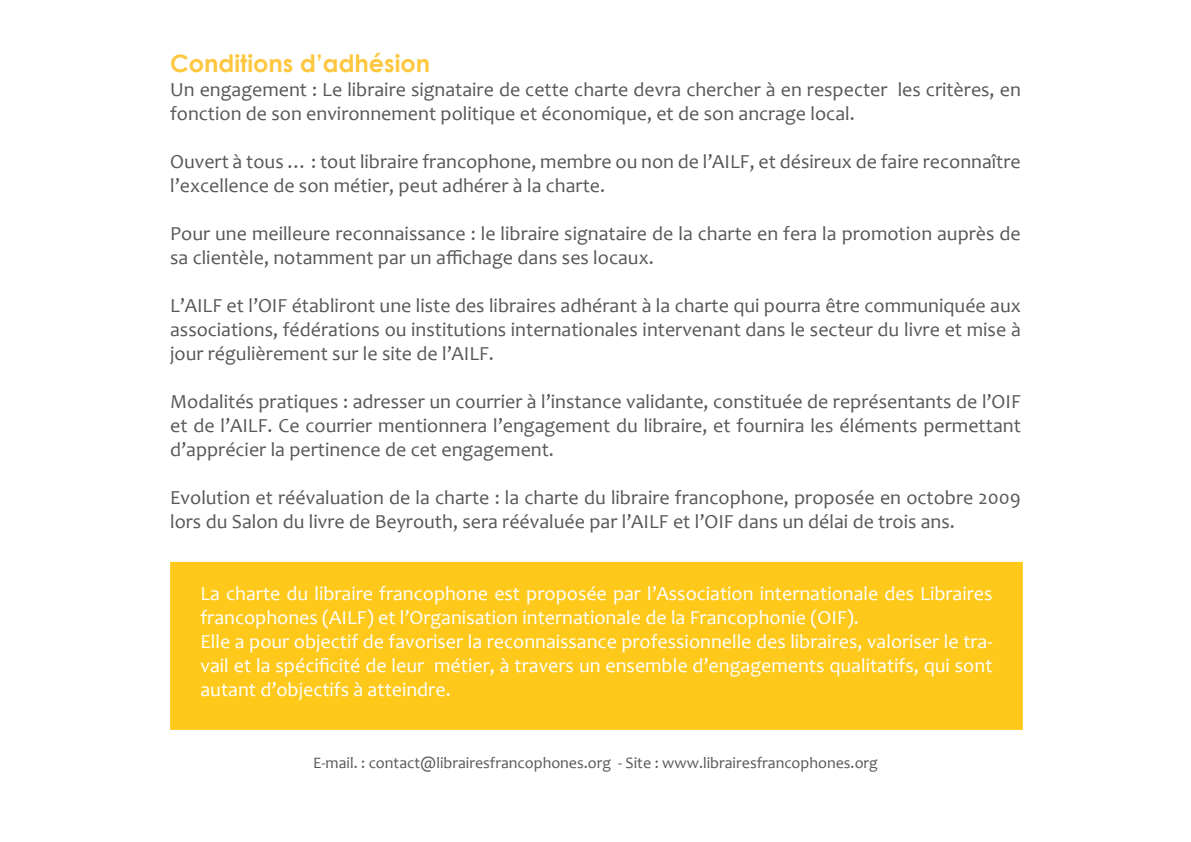
<style>
.page{position:relative;width:1191px;height:842px;background:#fff}
.page>*{position:absolute;margin:0;border:0;box-sizing:border-box;transform-origin:0 0}
.t1{font:700 24px "Century Gothic";color:#fec73f}
.t2{font:20px/24px "Candara";color:#57585a}
.t3{font:20px/24px "Candara";color:#fff}
.t4{font:16px "Candara";color:#57585a}
</style>
<div class="page">
<div style="left:171px;top:563px;width:850px;height:166px;background:#fec91a"></div>
<div style="left:170px;top:562px;width:852px;height:168px;border:2px solid #fec91a"></div>
<p class="t1" style="left:170px;top:48px;width:262px">Conditions d’adhésion</p>
<p class="t2" style="left:170px;top:78px;width:852px">Un engagement : Le libraire signataire de cette charte devra chercher à en respecter les critères, en fonction de son environnement politique et économique, et de son ancrage local.</p>
<p class="t2" style="left:170px;top:150px;width:852px">Ouvert à tous … : tout libraire francophone, membre ou non de l’AILF, et désireux de faire reconnaître l’excellence de son métier, peut adhérer à la charte.</p>
<p class="t2" style="left:170px;top:222px;width:852px">Pour une meilleure reconnaissance : le libraire signataire de la charte en fera la promotion auprès de sa clientèle, notamment par un affichage dans ses locaux.</p>
<p class="t2" style="left:170px;top:294px;width:852px;text-align:justify">L’AILF et l’OIF établiront une liste des libraires adhérant à la charte qui pourra être communiquée aux associations, fédérations ou institutions internationales intervenant dans le secteur du livre et mise à jour régulièrement sur le site de l’AILF.</p>
<p class="t2" style="left:170px;top:390px;width:852px;text-align:justify">Modalités pratiques : adresser un courrier à l’instance validante, constituée de représentants de l’OIF et de l’AILF. Ce courrier mentionnera l’engagement du libraire, et fournira les éléments permettant d’apprécier la pertinence de cet engagement.</p>
<p class="t2" style="left:170px;top:486px;width:852px">Evolution et réévaluation de la charte : la charte du libraire francophone, proposée en octobre 2009 lors du Salon du livre de Beyrouth, sera réévaluée par l’AILF et l’OIF dans un délai de trois ans.</p>
<p class="t3" style="left:200px;top:582px;width:793px">La charte du libraire francophone est proposée par l’Association internationale des Libraires francophones (AILF) et l’Organisation internationale de la Francophonie (OIF).<br>Elle a pour objectif de favoriser la reconnaissance professionnelle des libraires, valoriser le tra&shy;vail et la spécificité de leur métier, à travers un ensemble d’engagements qualitatifs, qui sont autant d’objectifs à atteindre.</p>
<p class="t4" style="left:313px;top:753px;width:566px">E-mail. : contact@librairesfrancophones.org - Site : www.librairesfrancophones.org</p>
</div>
